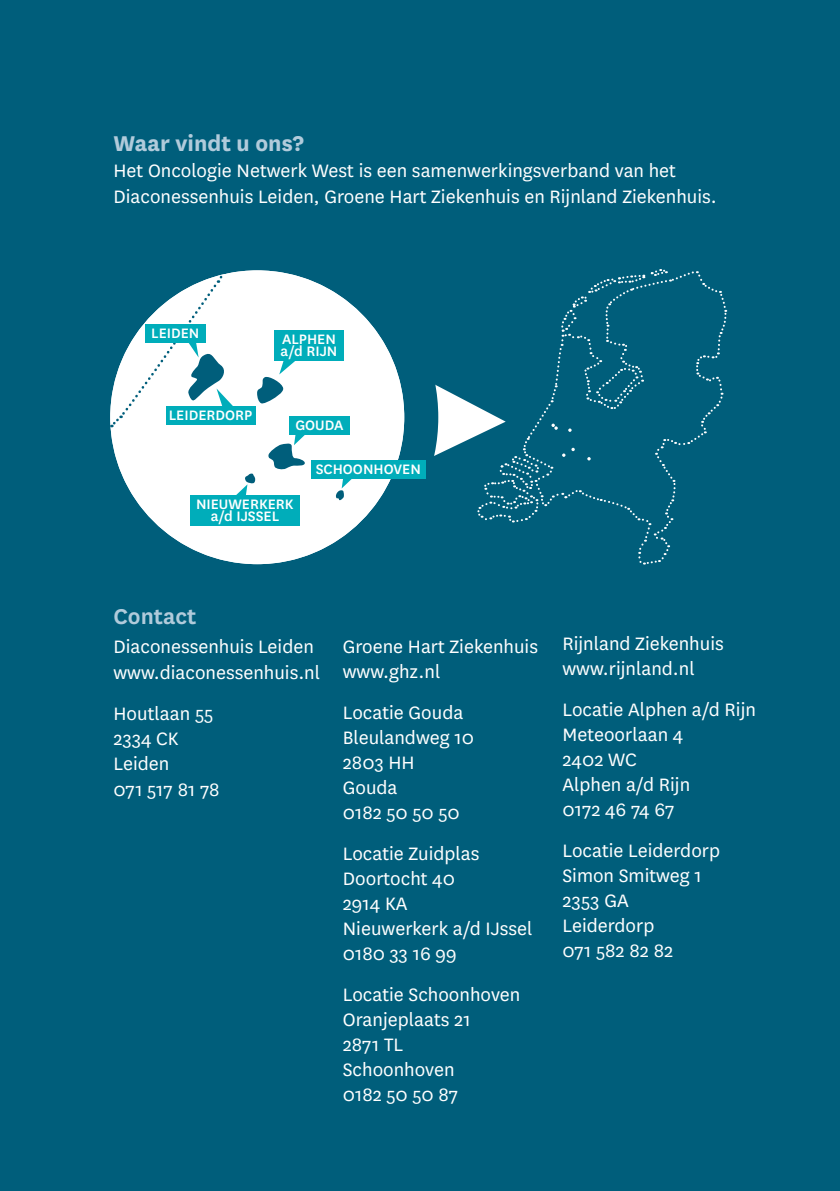
<style>
.page{position:relative;width:840px;height:1191px;background:#fff}
.page>*{position:absolute;margin:0;border:0;box-sizing:border-box;transform-origin:0 0}
.t1{font:700 25px "National";color:#b1cbdb}
.t2{font:600 25px "National";color:#b1cbdb}
.t3{font:21px/25px "National";color:#fff}
.t4{font:500 16px/12px "National";color:#fff}
</style>
<div class="page">
<div style="left:0;top:0;width:839px;height:1191px;background:#005e7b"></div>
<div style="left:76px;top:236px;width:362px;height:362px;border:34px solid #005e7b;border-radius:50%"></div>
<div style="left:110px;top:270px;width:294px;height:294px;background:#fff;border-radius:50%"></div>
<div style="left:289px;top:416px;width:60px;height:19px;background:#00adba"></div>
<div style="left:274px;top:331px;width:70px;height:30px;background:#00adba"></div>
<div style="left:190px;top:495px;width:109px;height:30px;background:#00adba"></div>
<svg style="left:109px;top:271px;width:131px;height:157px"></svg>
<svg style="left:257px;top:361px;width:38px;height:43px"></svg>
<div style="left:166px;top:406px;width:89px;height:19px;background:#00adba"></div>
<svg style="left:268px;top:435px;width:37px;height:35px"></svg>
<div style="left:311px;top:459px;width:114px;height:19px;background:#00adba"></div>
<svg style="left:336px;top:478px;width:17px;height:22px"></svg>
<svg style="left:236px;top:473px;width:19px;height:22px"></svg>
<svg style="left:423px;top:269px;width:303px;height:296px"></svg>
<p class="t1" style="left:113px;top:125px;width:192px">Waar vindt u ons?</p>
<p class="t3" style="left:113px;top:156px;width:604px;line-height:26px">Het Oncologie Netwerk West is een samenwerkingsverband van het<br>Diaconessenhuis Leiden, Groene Hart Ziekenhuis en Rijnland Ziekenhuis.</p>
<p class="t4" style="left:151px;top:326px;width:50px">LEIDEN</p>
<p class="t4" style="left:169px;top:408px;width:85px">LEIDERDORP</p>
<p class="t4" style="left:280px;top:332px;width:58px">ALPHEN<br>A/D RIJN</p>
<p class="t4" style="left:295px;top:418px;width:50px">GOUDA</p>
<p class="t4" style="left:315px;top:462px;width:107px">SCHOONHOVEN</p>
<p class="t4" style="left:196px;top:497px;width:99px;text-align:center">NIEUWERKERK<br>A/D IJSSEL</p>
<p class="t2" style="left:113px;top:599px;width:84px">Contact</p>
<p class="t3" style="left:113px;top:632px;width:208px;line-height:26px">Diaconessenhuis Leiden www.diaconessenhuis.nl</p>
<p class="t3" style="left:113px;top:699px;width:107px">Houtlaan 55<br>2334 CK<br>Leiden<br>071 517 81 78</p>
<p class="t3" style="left:342px;top:632px;width:197px">Groene Hart Ziekenhuis www.ghz.nl</p>
<p class="t3" style="left:342px;top:698px;width:133px">Locatie Gouda<br>Bleulandweg 10<br>2803 HH<br>Gouda<br>0182 50 50 50</p>
<p class="t3" style="left:342px;top:839px;width:191px">Locatie Zuidplas<br>Doortocht 40<br>2914 KA<br>Nieuwerkerk a/d IJssel<br>0180 33 16 99</p>
<p class="t3" style="left:342px;top:980px;width:179px">Locatie Schoonhoven<br>Oranjeplaats 21<br>2871 TL<br>Schoonhoven<br>0182 50 50 87</p>
<p class="t3" style="left:562px;top:629px;width:163px">Rijnland Ziekenhuis www.rijnland.nl</p>
<p class="t3" style="left:562px;top:695px;width:195px">Locatie Alphen a/d Rijn<br>Meteoorlaan 4<br>2402 WC<br>Alphen a/d Rijn<br>0172 46 74 67</p>
<p class="t3" style="left:562px;top:836px;width:159px">Locatie Leiderdorp<br>Simon Smitweg 1<br>2353 GA<br>Leiderdorp<br>071 582 82 82</p>
</div>
